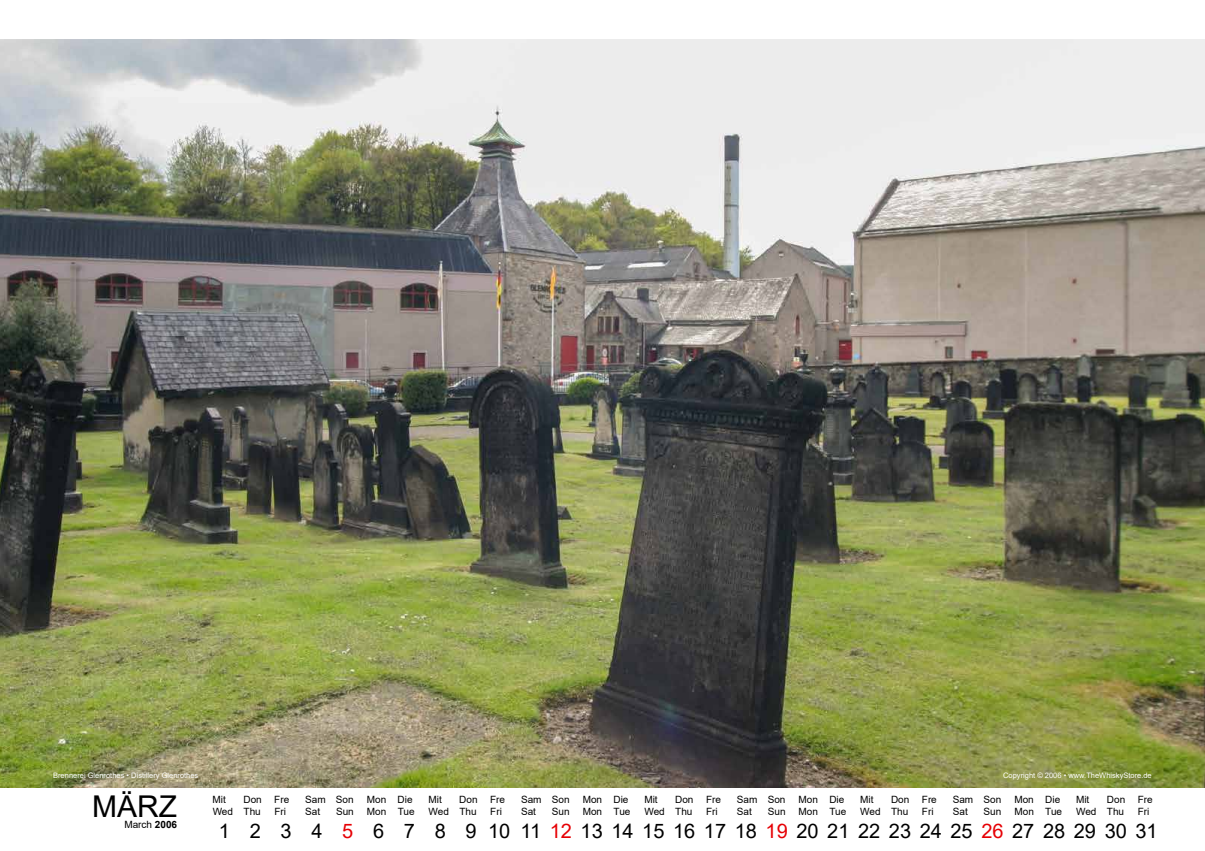
<style>
.page{position:relative;width:1205px;height:851px;background:#fff}
.page>*{position:absolute;margin:0;border:0;box-sizing:border-box;transform-origin:0 0}
.t1{font:30px "Arial";color:#000}
.t2{font:20px "Arial";color:#000}
.t3{font:10px "Arial";color:#000}
.t4{font:7.5px "Arial";color:#fff}
.s1{color:#e60005}
.s2{font-weight:700}
</style>
<div class="page">
<img style="left:0;top:39px;width:1205px;height:748px">
<p class="t4" style="left:53px;top:770px;width:147px">Brennerei Glenrothes • Distillery Glenrothes</p>
<p class="t4" style="left:1003px;top:770px;width:150px">Copyright © 2006 • www.TheWhiskyStore.de</p>
<h1 class="t1" style="left:92px;top:785px;width:86px">MÄRZ</h1>
<p class="t3" style="left:213px;top:792px;width:15px">Mit</p>
<p class="t3" style="left:243px;top:792px;width:47px">Don Fre</p>
<p class="t3" style="left:305px;top:792px;width:50px">Sam Son</p>
<p class="t3" style="left:367px;top:792px;width:47px">Mon Die</p>
<p class="t3" style="left:428px;top:792px;width:15px">Mit</p>
<p class="t3" style="left:459px;top:792px;width:47px">Don Fre</p>
<p class="t3" style="left:521px;top:792px;width:50px">Sam Son</p>
<p class="t3" style="left:583px;top:792px;width:47px">Mon Die</p>
<p class="t3" style="left:644px;top:792px;width:15px">Mit</p>
<p class="t3" style="left:675px;top:792px;width:47px">Don Fre</p>
<p class="t3" style="left:737px;top:792px;width:50px">Sam Son</p>
<p class="t3" style="left:798px;top:792px;width:47px">Mon Die</p>
<p class="t3" style="left:860px;top:792px;width:15px">Mit</p>
<p class="t3" style="left:891px;top:792px;width:47px">Don Fre</p>
<p class="t3" style="left:953px;top:792px;width:50px">Sam Son</p>
<p class="t3" style="left:1014px;top:792px;width:47px">Mon Die</p>
<p class="t3" style="left:1076px;top:792px;width:15px">Mit</p>
<p class="t3" style="left:1107px;top:792px;width:47px">Don Fre</p>
<p class="t3" style="left:213px;top:804px;width:50px">Wed Thu</p>
<p class="t3" style="left:274px;top:804px;width:13px">Fri</p>
<p class="t3" style="left:305px;top:804px;width:17px">Sat</p>
<p class="t3" style="left:336px;top:804px;width:19px">Sun</p>
<p class="t3" style="left:367px;top:804px;width:49px">Mon Tue</p>
<p class="t3" style="left:428px;top:804px;width:50px">Wed Thu</p>
<p class="t3" style="left:490px;top:804px;width:13px">Fri</p>
<p class="t3" style="left:521px;top:804px;width:17px">Sat</p>
<p class="t3" style="left:552px;top:804px;width:19px">Sun</p>
<p class="t3" style="left:583px;top:804px;width:49px">Mon Tue</p>
<p class="t3" style="left:644px;top:804px;width:50px">Wed Thu</p>
<p class="t3" style="left:706px;top:804px;width:13px">Fri</p>
<p class="t3" style="left:737px;top:804px;width:17px">Sat</p>
<p class="t3" style="left:768px;top:804px;width:19px">Sun</p>
<p class="t3" style="left:798px;top:804px;width:49px">Mon Tue</p>
<p class="t3" style="left:860px;top:804px;width:50px">Wed Thu</p>
<p class="t3" style="left:922px;top:804px;width:13px">Fri</p>
<p class="t3" style="left:953px;top:804px;width:17px">Sat</p>
<p class="t3" style="left:983px;top:804px;width:19px">Sun</p>
<p class="t3" style="left:1014px;top:804px;width:49px">Mon Tue</p>
<p class="t3" style="left:1076px;top:804px;width:50px">Wed Thu</p>
<p class="t3" style="left:1138px;top:804px;width:13px">Fri</p>
<h2 class="t2" style="left:219px;top:816px;width:940px">1 2 3 4 <span class="s1">5</span> 6 7 8 9 1011<span class="s1">12</span>131415161718<span class="s1">19</span>202122232425<span class="s1">26</span>2728293031</h2>
<p class="t3" style="left:124px;top:817px;width:54px">March <span class="s2">2006</span></p>
</div>
